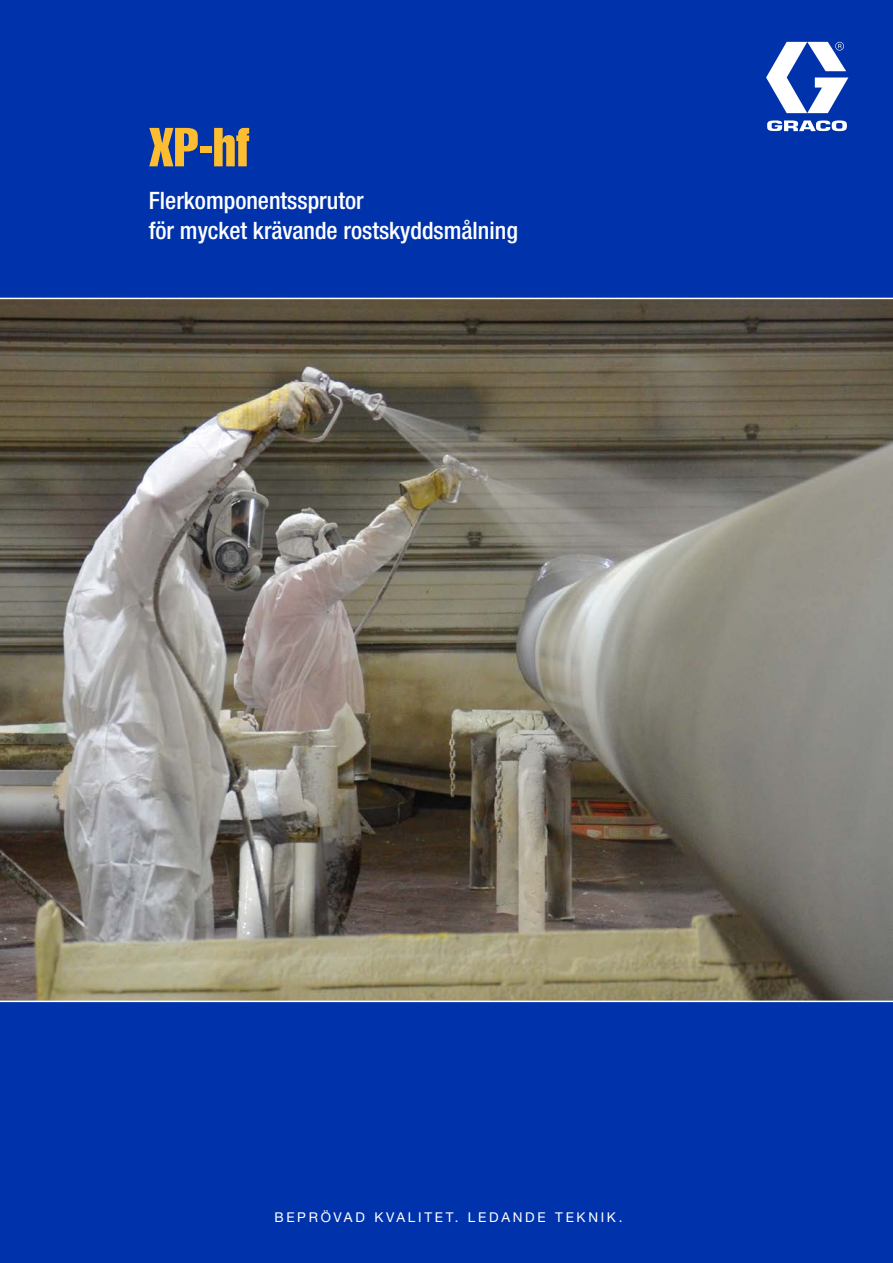
<style>
.page{position:relative;width:893px;height:1263px;background:#0033ab}
.page>*{position:absolute;margin:0;border:0;box-sizing:border-box;transform-origin:0 0}
.t1{font:54px "Helvetica LT Std Comp";color:#fcbd30}
.t2{font:500 condensed 24px/30px "Helvetica Neue LT Std";color:#fff}
.t3{font:13.5px "Helvetica Neue LT Std";letter-spacing:.2em;color:#fff}
</style>
<div class="page">
<svg style="left:766px;top:42px;width:82px;height:89px"></svg>
<img style="left:0;top:299px;width:893px;height:701px">
<hr style="left:0;top:1000px;width:893px;height:2px;background:#fff">
<hr style="left:0;top:298px;width:893px;height:1px;background:#fff">
<h1 class="t1" style="left:149px;top:113px;width:103px">XP-hf</h1>
<p class="t2" style="left:149px;top:185px;width:371px">Flerkomponentssprutor<br>för mycket krävande rostskyddsmålning</p>
<p class="t3" style="left:274px;top:1209px;width:350px">BEPRÖVAD KVALITET. LEDANDE TEKNIK.</p>
</div>
